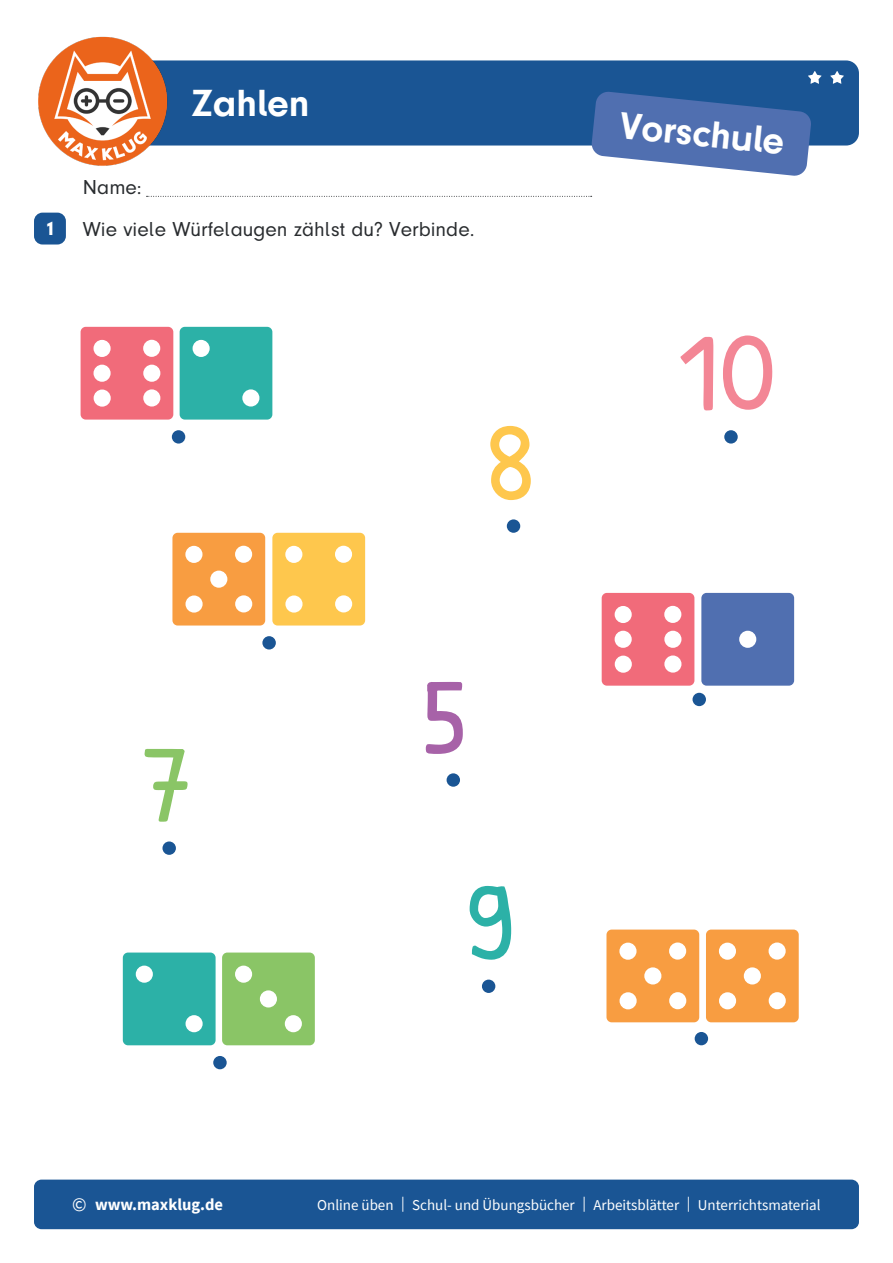
<style>
.page{position:relative;width:893px;height:1263px;background:#fff}
.page>*{position:absolute;margin:0;border:0;box-sizing:border-box;transform-origin:0 0}
.t1{font:700 94.35px "Grundschrift";color:#f38695}
.t2{font:700 94.35px "Grundschrift";color:#fec74d}
.t3{font:700 94.35px "Grundschrift";color:#2cb1a7}
.t4{font:700 94.35px "Grundschrift";color:#8ac566}
.t5{font:700 94.35px "Grundschrift";color:#a762a8}
.t6{font:700 39px "Mk Druckschrift N";color:#fff}
.t7{font:700 38.85px "Mk Druckschrift N";color:#fff}
.t8{font:21px "Mk Druckschrift N";color:#292c2f}
.t9{font:19.5px "Mk Druckschrift N bl";color:#fff}
.t10{font:700 16.5px "Source Sans Pro";color:#fff}
.t11{font:15px "Source Sans Pro";color:#fff}
.s1{font-weight:400;font-size:19.5px}
</style>
<div class="page">
<div style="left:170px;top:60px;width:689px;height:86px;background:#1a5594"></div>
<svg style="left:591px;top:91px;width:221px;height:85px;background:#5e7db6"></svg>
<img style="left:38px;top:36px;width:132px;height:130px">
<div style="left:34px;top:1179px;width:825px;height:50px;background:#1a5594;border-radius:7px"></div>
<svg style="left:830px;top:71px;width:14px;height:13px"></svg>
<svg style="left:808px;top:71px;width:13px;height:13px"></svg>
<svg style="left:147px;top:196px;width:445px;height:1px"></svg>
<div style="left:34px;top:213px;width:32px;height:31px;background:#1a5594;border-radius:9px"></div>
<div style="left:724px;top:430px;width:14px;height:14px;background:#1a5594;border-radius:50%"></div>
<div style="left:507px;top:519px;width:13px;height:14px;background:#1a5594;border-radius:50%"></div>
<div style="left:482px;top:979px;width:13px;height:14px;background:#1a5594;border-radius:50%"></div>
<div style="left:162px;top:841px;width:14px;height:14px;background:#1a5594;border-radius:50%"></div>
<div style="left:447px;top:773px;width:13px;height:14px;background:#1a5594;border-radius:50%"></div>
<div style="left:180px;top:327px;width:92px;height:93px;background:#2cb1a7;border-radius:5px"></div>
<div style="left:193px;top:340px;width:17px;height:17px;background:#fff;border-radius:50%"></div>
<div style="left:242px;top:389px;width:17px;height:17px;background:#fff;border-radius:50%"></div>
<div style="left:222px;top:952px;width:93px;height:93px;background:#8ac566;border-radius:5px"></div>
<div style="left:260px;top:990px;width:17px;height:17px;background:#fff;border-radius:50%"></div>
<div style="left:235px;top:965px;width:17px;height:18px;background:#fff;border-radius:50%"></div>
<div style="left:285px;top:1015px;width:17px;height:17px;background:#fff;border-radius:50%"></div>
<div style="left:272px;top:533px;width:93px;height:92px;background:#fec74d;border-radius:5px"></div>
<div style="left:285px;top:546px;width:17px;height:17px;background:#fff;border-radius:50%"></div>
<div style="left:335px;top:595px;width:17px;height:17px;background:#fff;border-radius:50%"></div>
<div style="left:335px;top:546px;width:17px;height:17px;background:#fff;border-radius:50%"></div>
<div style="left:285px;top:595px;width:18px;height:18px;background:#fff;border-radius:50%"></div>
<div style="left:602px;top:593px;width:92px;height:93px;background:#f16b7a;border-radius:5px"></div>
<div style="left:615px;top:606px;width:17px;height:17px;background:#fff;border-radius:50%"></div>
<div style="left:664px;top:655px;width:17px;height:18px;background:#fff;border-radius:50%"></div>
<div style="left:664px;top:606px;width:17px;height:17px;background:#fff;border-radius:50%"></div>
<div style="left:615px;top:656px;width:17px;height:17px;background:#fff;border-radius:50%"></div>
<div style="left:615px;top:631px;width:17px;height:17px;background:#fff;border-radius:50%"></div>
<div style="left:664px;top:631px;width:17px;height:17px;background:#fff;border-radius:50%"></div>
<div style="left:172px;top:533px;width:93px;height:92px;background:#f89d41;border-radius:5px"></div>
<div style="left:185px;top:546px;width:17px;height:17px;background:#fff;border-radius:50%"></div>
<div style="left:235px;top:595px;width:17px;height:17px;background:#fff;border-radius:50%"></div>
<div style="left:235px;top:546px;width:17px;height:17px;background:#fff;border-radius:50%"></div>
<div style="left:185px;top:595px;width:18px;height:18px;background:#fff;border-radius:50%"></div>
<div style="left:210px;top:571px;width:17px;height:17px;background:#fff;border-radius:50%"></div>
<div style="left:706px;top:929px;width:93px;height:93px;background:#f89d41;border-radius:5px"></div>
<div style="left:719px;top:943px;width:17px;height:17px;background:#fff;border-radius:50%"></div>
<div style="left:769px;top:992px;width:17px;height:17px;background:#fff;border-radius:50%"></div>
<div style="left:769px;top:942px;width:17px;height:18px;background:#fff;border-radius:50%"></div>
<div style="left:719px;top:992px;width:17px;height:17px;background:#fff;border-radius:50%"></div>
<div style="left:744px;top:967px;width:17px;height:17px;background:#fff;border-radius:50%"></div>
<div style="left:606px;top:929px;width:93px;height:93px;background:#f89d41;border-radius:5px"></div>
<div style="left:619px;top:943px;width:17px;height:17px;background:#fff;border-radius:50%"></div>
<div style="left:669px;top:992px;width:17px;height:17px;background:#fff;border-radius:50%"></div>
<div style="left:669px;top:942px;width:17px;height:18px;background:#fff;border-radius:50%"></div>
<div style="left:619px;top:992px;width:18px;height:17px;background:#fff;border-radius:50%"></div>
<div style="left:644px;top:967px;width:17px;height:17px;background:#fff;border-radius:50%"></div>
<div style="left:701px;top:593px;width:93px;height:93px;background:#506fb0;border-radius:5px"></div>
<div style="left:739px;top:631px;width:17px;height:17px;background:#fff;border-radius:50%"></div>
<div style="left:123px;top:952px;width:93px;height:93px;background:#2cb1a7;border-radius:5px"></div>
<div style="left:136px;top:965px;width:17px;height:18px;background:#fff;border-radius:50%"></div>
<div style="left:186px;top:1015px;width:17px;height:17px;background:#fff;border-radius:50%"></div>
<div style="left:81px;top:327px;width:92px;height:93px;background:#f16b7a;border-radius:5px"></div>
<div style="left:94px;top:340px;width:17px;height:17px;background:#fff;border-radius:50%"></div>
<div style="left:143px;top:389px;width:17px;height:17px;background:#fff;border-radius:50%"></div>
<div style="left:143px;top:340px;width:17px;height:17px;background:#fff;border-radius:50%"></div>
<div style="left:94px;top:389px;width:17px;height:18px;background:#fff;border-radius:50%"></div>
<div style="left:94px;top:365px;width:17px;height:17px;background:#fff;border-radius:50%"></div>
<div style="left:143px;top:365px;width:17px;height:17px;background:#fff;border-radius:50%"></div>
<div style="left:262px;top:636px;width:14px;height:13px;background:#1a5594;border-radius:50%"></div>
<div style="left:692px;top:693px;width:14px;height:13px;background:#1a5594;border-radius:50%"></div>
<div style="left:695px;top:1032px;width:13px;height:13px;background:#1a5594;border-radius:50%"></div>
<div style="left:213px;top:1056px;width:14px;height:13px;background:#1a5594;border-radius:50%"></div>
<div style="left:172px;top:430px;width:13px;height:14px;background:#1a5594;border-radius:50%"></div>
<p class="t8" style="left:83px;top:176px;width:60px">Name:</p>
<h2 class="t6" style="left:191px;top:82px;width:120px">Zahlen</h2>
<p class="t9" style="left:45px;top:217px;width:11px">1</p>
<p class="t8" style="left:83px;top:218px;width:393px">Wie viele Würfelaugen zählst du? Verbinde.</p>
<p class="t4" style="left:141px;top:729px;width:58px">7</p>
<p class="t2" style="left:485px;top:407px;width:58px">8</p>
<p class="t5" style="left:420px;top:661px;width:58px">5</p>
<p class="t3" style="left:465px;top:867px;width:58px">9</p>
<h3 class="t7" style="left:622px;top:103px;width:167px;rotate:6deg">Vorschule</h3>
<p class="t1" style="left:675px;top:318px;width:105px">10</p>
<p class="t10" style="left:72px;top:1193px;width:152px"><span class="s1">©</span> www.maxklug.de</p>
<p class="t11" style="left:317px;top:1195px;width:505px">Online üben | Schul- und Übungsbücher | Arbeitsblätter | Unterrichtsmaterial</p>
</div>
